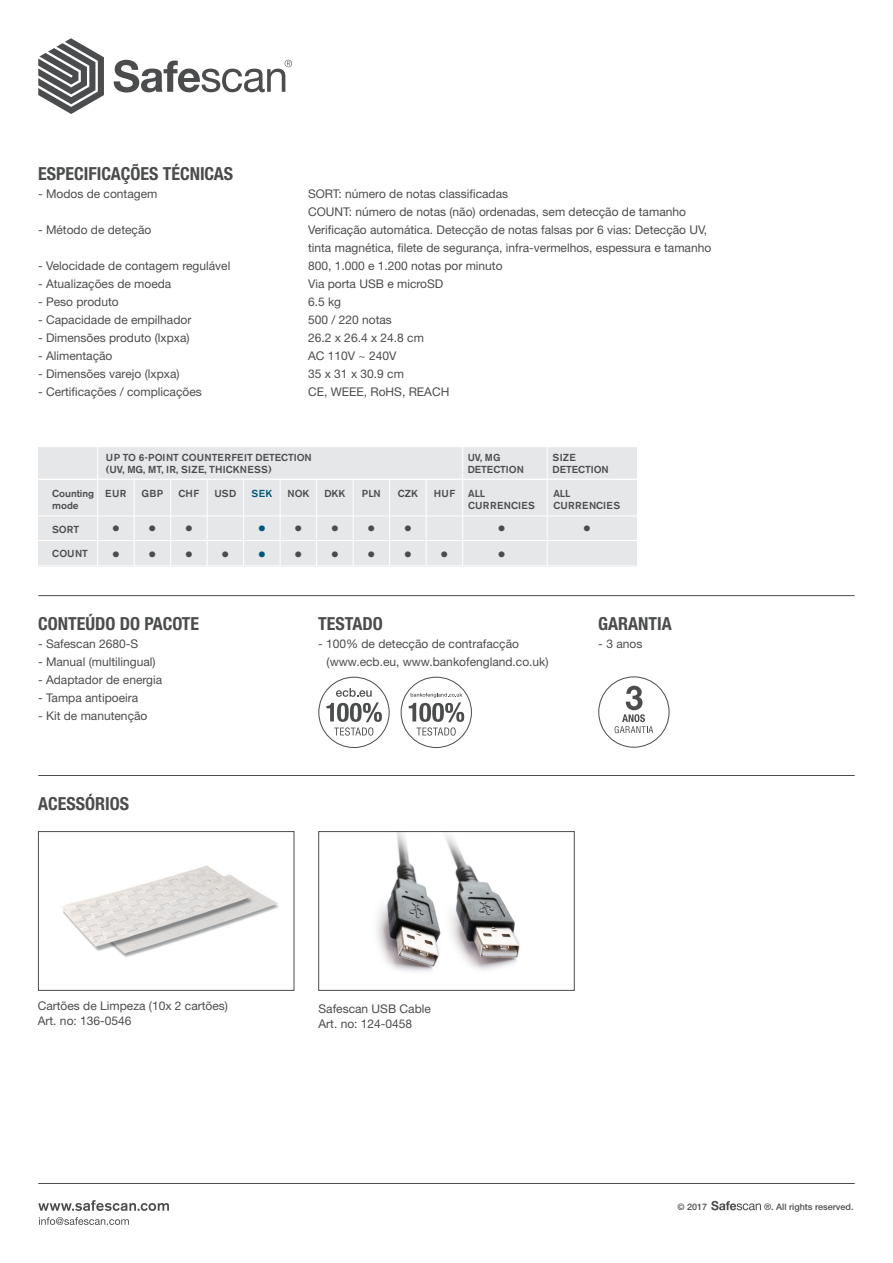
<style>
.page{position:relative;width:893px;height:1263px;background:#fff}
.page>*{position:absolute;margin:0;border:0;box-sizing:border-box;transform-origin:0 0}
.t1{font:700 18.9px "Akzidenz Grotesk BE";color:#4b4c4d}
.t2{font:700 18.9px "Akzidenz Grotesk BE";color:#005879}
.t3{font:700 condensed 18px "Helvetica Neue LT Std";color:#4b4c4d}
.Specs{font:12px/18px "Helvetica Neue LT Std";color:#4b4c4d}
.t4{font:500 10.05px "Akzidenz Grotesk BE";color:#4b4c4d}
.t5{font:500 10.05px "Akzidenz Grotesk BE";letter-spacing:.02em;color:#4b4c4d}
.t6{font:500 10.05px "Akzidenz Grotesk BE";letter-spacing:.04em;color:#4b4c4d}
.t7{font:500 10.05px "Akzidenz Grotesk BE";color:#005879}
.Art_no{font:500 9px "Helvetica Neue LT Std";color:#4b4c4d}
</style>
<div class="page">
<hr style="left:38px;top:595px;width:817px;height:1px;background:#4b4c4d">
<hr style="left:38px;top:1183px;width:817px;height:1px;background:#4b4c4d">
<hr style="left:38px;top:775px;width:817px;height:1px;background:#4b4c4d">
<svg style="left:38px;top:1200px;width:131px;height:11px"></svg>
<svg style="left:39px;top:1217px;width:90px;height:8px"></svg>
<svg style="left:38px;top:38px;width:66px;height:76px"></svg>
<svg style="left:114px;top:60px;width:178px;height:33px"></svg>
<svg style="left:711px;top:1201px;width:50px;height:9px"></svg>
<img style="left:377px;top:833px;width:143px;height:139px">
<div style="left:319px;top:831px;width:255px;height:159px;border:1px solid #4b4c4d"></div>
<img style="left:61px;top:865px;width:218px;height:92px">
<div style="left:38px;top:831px;width:256px;height:159px;border:1px solid #4b4c4d"></div>
<div style="left:38px;top:446px;width:599px;height:120px;background:#e6e7e9"></div>
<hr style="left:33px;top:446px;width:607px;height:1px;background:#fff">
<hr style="left:33px;top:515px;width:607px;height:1px;background:#fff">
<hr style="left:33px;top:540px;width:607px;height:1px;background:#fff">
<hr style="left:33px;top:479px;width:607px;height:1px;background:#fff">
<hr style="left:97px;top:446px;width:1px;height:120px;background:#fff">
<hr style="left:134px;top:479px;width:1px;height:87px;background:#fff">
<hr style="left:170px;top:479px;width:1px;height:87px;background:#fff">
<hr style="left:243px;top:479px;width:1px;height:87px;background:#fff">
<hr style="left:207px;top:479px;width:1px;height:87px;background:#fff">
<hr style="left:353px;top:479px;width:1px;height:87px;background:#fff">
<hr style="left:280px;top:479px;width:1px;height:87px;background:#fff">
<hr style="left:316px;top:479px;width:1px;height:87px;background:#fff">
<hr style="left:389px;top:479px;width:1px;height:87px;background:#fff">
<hr style="left:426px;top:479px;width:1px;height:87px;background:#fff">
<hr style="left:462px;top:446px;width:1px;height:120px;background:#fff">
<hr style="left:547px;top:446px;width:1px;height:120px;background:#fff">
<div style="left:598px;top:676px;width:71px;height:71px;border:1px solid #4b4c4d;border-radius:50%"></div>
<svg style="left:615px;top:686px;width:38px;height:47px"></svg>
<div style="left:318px;top:677px;width:71px;height:71px;border:1px solid #4b4c4d;border-radius:50%"></div>
<svg style="left:326px;top:688px;width:56px;height:48px"></svg>
<div style="left:401px;top:677px;width:71px;height:71px;border:1px solid #4b4c4d;border-radius:50%"></div>
<svg style="left:409px;top:693px;width:55px;height:43px"></svg>
<p class="t3" style="left:38px;top:163px;width:197px">ESPECIFICAÇÕES TÉCNICAS</p>
<p class="Specs" style="left:38px;top:185px;width:121px">- Modos de contagem</p>
<p class="Specs" style="left:308px;top:185px;width:202px">SORT: número de notas classificadas</p>
<p class="Specs" style="left:308px;top:203px;width:379px">COUNT: número de notas (não) ordenadas, sem detecção de tamanho</p>
<p class="Specs" style="left:38px;top:221px;width:115px">- Método de deteção</p>
<p class="Specs" style="left:308px;top:221px;width:405px">Verificação automática. Detecção de notas falsas por 6 vias: Detecção UV, tinta magnética, filete de segurança, infra-vermelhos, espessura e tamanho</p>
<p class="Specs" style="left:38px;top:257px;width:194px">- Velocidade de contagem regulável</p>
<p class="Specs" style="left:308px;top:257px;width:196px">800, 1.000 e 1.200 notas por minuto</p>
<p class="Specs" style="left:38px;top:275px;width:135px">- Atualizações de moeda</p>
<p class="Specs" style="left:308px;top:275px;width:137px">Via porta USB e microSD</p>
<p class="Specs" style="left:38px;top:293px;width:82px">- Peso produto</p>
<p class="Specs" style="left:308px;top:293px;width:35px">6.5 kg</p>
<p class="Specs" style="left:38px;top:311px;width:155px">- Capacidade de empilhador</p>
<p class="Specs" style="left:308px;top:311px;width:85px">500 / 220 notas</p>
<p class="Specs" style="left:38px;top:329px;width:153px">- Dimensões produto (lxpxa)</p>
<p class="Specs" style="left:308px;top:329px;width:117px">26.2 x 26.4 x 24.8 cm</p>
<p class="Specs" style="left:38px;top:347px;width:76px">- Alimentação</p>
<p class="Specs" style="left:308px;top:347px;width:90px">AC 110V ~ 240V</p>
<p class="Specs" style="left:38px;top:365px;width:143px">- Dimensões varejo (lxpxa)</p>
<p class="Specs" style="left:308px;top:365px;width:97px">35 x 31 x 30.9 cm</p>
<p class="Specs" style="left:38px;top:383px;width:165px">- Certificações / complicações</p>
<p class="Specs" style="left:308px;top:383px;width:143px">CE, WEEE, RoHS, REACH</p>
<p class="t4" style="left:52px;top:487px;width:44px">Counting</p>
<p class="t4" style="left:52px;top:499px;width:28px">mode</p>
<p class="t4" style="left:52px;top:523px;width:28px">SORT</p>
<p class="t4" style="left:52px;top:547px;width:37px">COUNT</p>
<p class="t4" style="left:106px;top:451px;width:207px">UP TO 6-POINT COUNTERFEIT DETECTION</p>
<p class="t4" style="left:468px;top:451px;width:34px">UV, MG</p>
<p class="t4" style="left:552px;top:451px;width:25px">SIZE</p>
<p class="t5" style="left:106px;top:463px;width:167px">(UV, MG, MT, IR, SIZE, THICKNESS)</p>
<p class="t4" style="left:468px;top:463px;width:58px">DETECTION</p>
<p class="t4" style="left:553px;top:463px;width:58px">DETECTION</p>
<p class="t4" style="left:105px;top:487px;width:23px">EUR</p>
<p class="t1" style="left:113px;top:518px;width:8px">•</p>
<p class="t1" style="left:113px;top:543px;width:8px">•</p>
<p class="t4" style="left:141px;top:487px;width:23px">GBP</p>
<p class="t1" style="left:149px;top:518px;width:8px">•</p>
<p class="t1" style="left:149px;top:543px;width:8px">•</p>
<p class="t4" style="left:179px;top:487px;width:22px">CHF</p>
<p class="t1" style="left:186px;top:518px;width:8px">•</p>
<p class="t1" style="left:186px;top:543px;width:8px">•</p>
<p class="t4" style="left:214px;top:487px;width:23px">USD</p>
<p class="t1" style="left:222px;top:543px;width:8px">•</p>
<p class="t7" style="left:251px;top:487px;width:22px">SEK</p>
<p class="t2" style="left:259px;top:518px;width:8px">•</p>
<p class="t2" style="left:259px;top:543px;width:8px">•</p>
<p class="t4" style="left:287px;top:487px;width:23px">NOK</p>
<p class="t1" style="left:295px;top:518px;width:8px">•</p>
<p class="t1" style="left:295px;top:543px;width:8px">•</p>
<p class="t4" style="left:324px;top:487px;width:23px">DKK</p>
<p class="t1" style="left:332px;top:518px;width:8px">•</p>
<p class="t1" style="left:332px;top:543px;width:8px">•</p>
<p class="t4" style="left:362px;top:487px;width:20px">PLN</p>
<p class="t1" style="left:368px;top:518px;width:8px">•</p>
<p class="t1" style="left:368px;top:543px;width:8px">•</p>
<p class="t4" style="left:398px;top:487px;width:22px">CZK</p>
<p class="t1" style="left:405px;top:518px;width:8px">•</p>
<p class="t1" style="left:405px;top:543px;width:8px">•</p>
<p class="t4" style="left:434px;top:487px;width:23px">HUF</p>
<p class="t1" style="left:441px;top:543px;width:8px">•</p>
<p class="t4" style="left:468px;top:487px;width:18px">ALL</p>
<p class="t6" style="left:468px;top:500px;width:68px">CURRENCIES</p>
<p class="t1" style="left:498px;top:518px;width:8px">•</p>
<p class="t1" style="left:498px;top:543px;width:8px">•</p>
<p class="t4" style="left:553px;top:487px;width:18px">ALL</p>
<p class="t6" style="left:553px;top:500px;width:68px">CURRENCIES</p>
<p class="t1" style="left:584px;top:518px;width:8px">•</p>
<p class="t3" style="left:38px;top:613px;width:163px">CONTEÚDO DO PACOTE</p>
<p class="Specs" style="left:38px;top:635px;width:102px">- Safescan 2680-S</p>
<p class="Specs" style="left:38px;top:653px;width:119px">- Manual (multilingual)</p>
<p class="Specs" style="left:38px;top:671px;width:126px">- Adaptador de energia</p>
<p class="Specs" style="left:38px;top:689px;width:102px">- Tampa antipoeira</p>
<p class="Specs" style="left:38px;top:707px;width:111px">- Kit de manutenção</p>
<p class="t3" style="left:38px;top:793px;width:93px">ACESSÓRIOS</p>
<p class="Specs" style="left:38px;top:996px;width:192px">Cartões de Limpeza (10x 2 cartões)</p>
<p class="Specs" style="left:38px;top:1011px;width:95px">Art. no: 136-0546</p>
<p class="t3" style="left:318px;top:613px;width:66px">TESTADO</p>
<p class="Specs" style="left:318px;top:635px;width:202px">- 100% de detecção de contrafacção</p>
<p class="Specs" style="left:327px;top:653px;width:223px">(www.ecb.eu, www.bankofengland.co.uk)</p>
<p class="t3" style="left:598px;top:613px;width:75px">GARANTIA</p>
<p class="Specs" style="left:598px;top:635px;width:46px">- 3 anos</p>
<p class="Specs" style="left:318px;top:999px;width:114px">Safescan USB Cable</p>
<p class="Specs" style="left:318px;top:1014px;width:95px">Art. no: 124-0458</p>
<p class="Art_no" style="left:678px;top:1202px;width:31px">© 2017</p>
<p class="Art_no" style="left:764px;top:1202px;width:91px">®. All rights reserved.</p>
</div>
